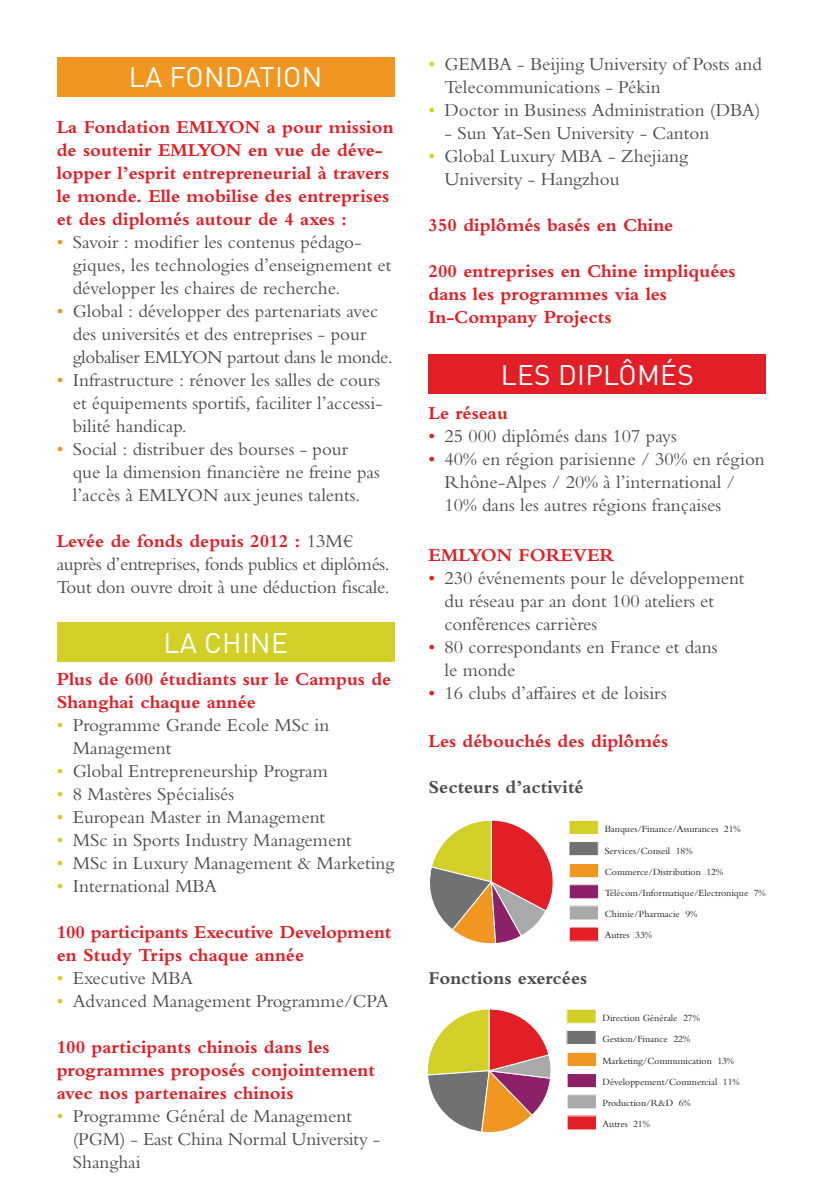
<style>
.page{position:relative;width:823px;height:1191px;background:#fff}
.page>*{position:absolute;margin:0;border:0;box-sizing:border-box;transform-origin:0 0}
.t1{font:28px "DIN Pro";letter-spacing:.01em;color:#fff}
.t2{font:19px/23px "Bembo MT Pro";color:#4c4c4e}
.t3{font:700 19px/23px "Bembo MT Pro";color:#e21e26}
.t4{font:19px/23px "Bembo MT Pro";letter-spacing:-.02em;color:#4c4c4e}
.t5{font:700 19px "Bembo MT Pro";color:#4c4c4e}
.t6{font:9.8px/21.2px "Bembo MT Pro";color:#1a181b}
.s1{color:#f19620}
.s2{font-weight:700;color:#e21e26}
.s3{color:#d2d028}
.s4{color:#e21e26}
</style>
<div class="page">
<div style="left:57px;top:622px;width:337px;height:40px;background:#d2d028"></div>
<div style="left:428px;top:354px;width:337px;height:40px;background:#e21e26"></div>
<div style="left:57px;top:57px;width:337px;height:39px;background:#f19620"></div>
<div style="left:566px;top:1009px;width:29px;height:14px;background:#d2d028"></div>
<div style="left:566px;top:1008px;width:30px;height:15px;border:1px solid #fff"></div>
<div style="left:566px;top:1030px;width:29px;height:14px;background:#707173"></div>
<div style="left:566px;top:1030px;width:30px;height:15px;border:1px solid #fff"></div>
<div style="left:566px;top:1052px;width:30px;height:14px;background:#f19620"></div>
<div style="left:566px;top:1052px;width:30px;height:14px;border:1px solid #fff"></div>
<div style="left:566px;top:1073px;width:30px;height:14px;background:#8c216a"></div>
<div style="left:566px;top:1073px;width:30px;height:15px;border:1px solid #fff"></div>
<div style="left:566px;top:1094px;width:30px;height:14px;background:#a8a9ab"></div>
<div style="left:566px;top:1094px;width:30px;height:15px;border:1px solid #fff"></div>
<div style="left:566px;top:1115px;width:30px;height:15px;background:#e21e26"></div>
<svg style="left:427px;top:1009px;width:124px;height:124px"></svg>
<div style="left:568px;top:820px;width:30px;height:14px;background:#d2d028"></div>
<div style="left:568px;top:820px;width:30px;height:15px;border:1px solid #fff"></div>
<div style="left:568px;top:841px;width:30px;height:14px;background:#707173"></div>
<div style="left:568px;top:841px;width:30px;height:15px;border:1px solid #fff"></div>
<div style="left:569px;top:863px;width:29px;height:14px;background:#f19620"></div>
<div style="left:568px;top:863px;width:30px;height:15px;border:1px solid #fff"></div>
<div style="left:569px;top:884px;width:29px;height:14px;background:#8c216a"></div>
<div style="left:568px;top:884px;width:30px;height:15px;border:1px solid #fff"></div>
<div style="left:569px;top:906px;width:29px;height:14px;background:#a8a9ab"></div>
<div style="left:568px;top:905px;width:30px;height:15px;border:1px solid #fff"></div>
<div style="left:569px;top:927px;width:29px;height:14px;background:#e21e26"></div>
<div style="left:568px;top:926px;width:30px;height:15px;border:1px solid #fff"></div>
<svg style="left:430px;top:820px;width:123px;height:124px"></svg>
<h1 class="t1" style="left:129px;top:58px;width:189px">LA FON DATI ON</h1>
<p class="t3" style="left:57px;top:115px;width:338px">La Fondation EMLYON a pour mission de soutenir EMLYON en vue de déve&shy;lopper l’esprit entrepreneurial à travers le monde. Elle mobilise des entreprises et des diplomés autour de 4 axes :</p>
<p class="t2" style="left:73px;top:230px;width:320px;text-indent:-16px"><span class="s1">•</span> Savoir : modifier les contenus pédago&shy;giques, les technologies d’enseignement et développer les chaires de recherche.</p>
<p class="t2" style="left:73px;top:299px;width:321px;text-indent:-16px"><span class="s1">•</span> Global : développer des partenariats avec des universités et des entreprises - pour globaliser EMLYON partout dans le monde.</p>
<p class="t2" style="left:73px;top:368px;width:311px;text-indent:-16px"><span class="s1">•</span> Infrastructure : rénover les salles de cours et équipements sportifs, faciliter l’accessi&shy;bilité handicap.</p>
<p class="t2" style="left:73px;top:437px;width:308px;text-indent:-16px"><span class="s1">•</span> Social : distribuer des bourses - pour que la dimension financière ne freine pas l’accès à EMLYON aux jeunes talents.</p>
<p class="t4" style="left:57px;top:529px;width:334px"><span class="s2">Levée de fonds depuis 2012 :</span> 13M€ auprès d’entreprises, fonds publics et diplômés.<br>Tout don ouvre droit à une déduction fiscale.</p>
<h1 class="t1" style="left:163px;top:623px;width:126px">LA CHINE</h1>
<p class="t3" style="left:57px;top:667px;width:336px">Plus de 600 étudiants sur le Campus de<br>Shanghai chaque année</p>
<p class="t2" style="left:73px;top:713px;width:258px;text-indent:-16px"><span class="s3">•</span> Programme Grande Ecole MSc in<br>Management</p>
<p class="t2" style="left:57px;top:759px;width:272px"><span class="s3">•</span> Global Entrepreneurship Program</p>
<p class="t2" style="left:57px;top:782px;width:179px"><span class="s3">•</span> 8 Mastères Spécialisés</p>
<p class="t2" style="left:57px;top:805px;width:270px"><span class="s3">•</span> European Master in Management</p>
<p class="t2" style="left:57px;top:828px;width:296px"><span class="s3">•</span> MSc in Sports Industry Management</p>
<p class="t2" style="left:57px;top:851px;width:339px"><span class="s3">•</span> MSc in Luxury Management &amp; Marketing</p>
<p class="t2" style="left:57px;top:874px;width:162px"><span class="s3">•</span> International MBA</p>
<p class="t3" style="left:57px;top:920px;width:336px">100 participants Executive Development en Study Trips chaque année</p>
<p class="t2" style="left:57px;top:966px;width:138px"><span class="s3">•</span> Executive MBA</p>
<p class="t2" style="left:57px;top:989px;width:333px"><span class="s3">•</span> Advanced Management Programme/CPA</p>
<p class="t3" style="left:57px;top:1035px;width:319px">100 participants chinois dans les programmes proposés conjointement avec nos partenaires chinois</p>
<p class="t2" style="left:73px;top:1104px;width:309px;text-indent:-16px"><span class="s3">•</span> Programme Général de Management (PGM) - East China Normal University -<br>Shanghai</p>
<p class="t2" style="left:444px;top:52px;width:319px;text-indent:-16px"><span class="s3">•</span> GEMBA - Beijing University of Posts and<br>Telecommunications - Pékin</p>
<p class="t2" style="left:428px;top:98px;width:333px"><span class="s3">•</span> Doctor in Business Administration (DBA)</p>
<p class="t2" style="left:444px;top:121px;width:266px">- Sun Yat-Sen University - Canton</p>
<p class="t2" style="left:444px;top:144px;width:245px;text-indent:-16px"><span class="s3">•</span> Global Luxury MBA - Zhejiang<br>University - Hangzhou</p>
<p class="t3" style="left:428px;top:214px;width:246px">350 diplômés basés en Chine</p>
<p class="t3" style="left:428px;top:260px;width:308px">200 entreprises en Chine impliquées dans les programmes via les<br>In-Company Projects</p>
<h1 class="t1" style="left:500px;top:356px;width:194px">LES DI PLÔMÉS</h1>
<p class="t3" style="left:428px;top:401px;width:81px">Le réseau</p>
<p class="t2" style="left:428px;top:424px;width:250px"><span class="s4">•</span> 25 000 diplômés dans 107 pays</p>
<p class="t2" style="left:444px;top:447px;width:321px;text-indent:-16px"><span class="s4">•</span> 40% en région parisienne / 30% en région<br>Rhône-Alpes / 20% à l’international /<br>10% dans les autres régions françaises</p>
<p class="t3" style="left:428px;top:543px;width:187px">EMLYON FOREVER</p>
<p class="t2" style="left:444px;top:566px;width:301px;text-indent:-16px"><span class="s4">•</span> 230 événements pour le développement du réseau par an dont 100 ateliers et conférences carrières</p>
<p class="t2" style="left:444px;top:635px;width:274px;text-indent:-16px"><span class="s4">•</span> 80 correspondants en France et dans le monde</p>
<p class="t2" style="left:428px;top:681px;width:239px"><span class="s4">•</span> 16 clubs d’affaires et de loisirs</p>
<p class="t3" style="left:428px;top:729px;width:241px">Les débouchés des diplômés</p>
<p class="t5" style="left:428px;top:776px;width:157px">Secteurs d’activité</p>
<p class="t5" style="left:428px;top:967px;width:160px">Fonctions exercées</p>
<p class="t6" style="left:604px;top:818px;width:162px">Banques/Finance/Assurances 21%<br>Services/Conseil 18%<br>Commerce/Distribution 12%<br>Télécom/Informatique/Electronique 7%<br>Chimie/Pharmacie 9%<br>Autres 33%</p>
<p class="t6" style="left:602px;top:1007px;width:138px">Direction Générale 27%<br>Gestion/Finance 22%<br>Marketing/Communication 13%<br>Développement/Commercial 11%<br>Production/R&amp;D 6%<br>Autres 21%</p>
</div>
